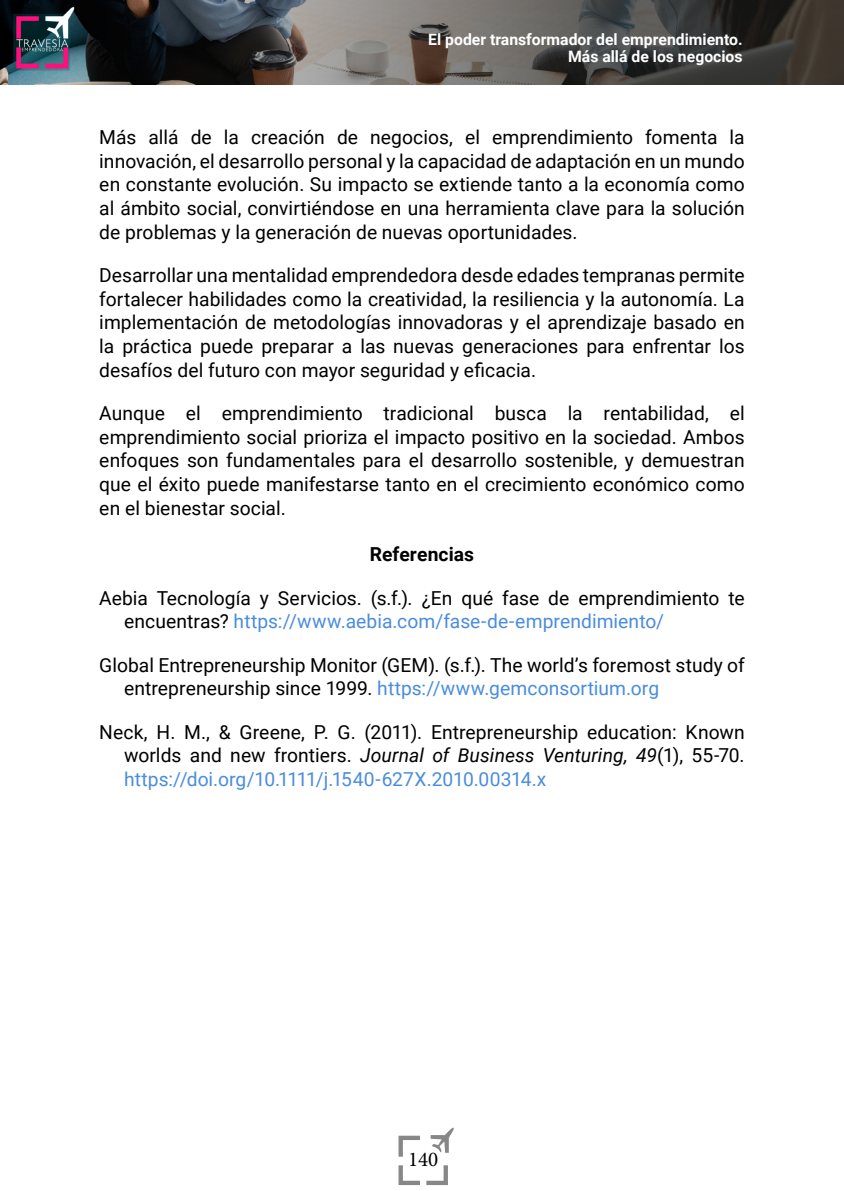
<style>
.page{position:relative;width:844px;height:1191px;background:#fff}
.page>*{position:absolute;margin:0;border:0;box-sizing:border-box;transform-origin:0 0}
.t1{font:21px "Minion Pro";color:#000}
.t2{font:19.25px/23.6px "Roboto";letter-spacing:.005em;color:#000;text-align:justify}
.t3{font:700 19.25px "Roboto";letter-spacing:.005em;color:#000}
.t4{font:700 15.75px/17px "Roboto";color:#fff;text-align:right}
.s1{color:#4a8cde}
.s2{font-style:italic}
</style>
<div class="page">
<svg style="left:398px;top:1135px;width:22px;height:21px"></svg>
<svg style="left:398px;top:1165px;width:22px;height:20px"></svg>
<svg style="left:426px;top:1165px;width:22px;height:20px"></svg>
<svg style="left:430px;top:1127px;width:24px;height:25px"></svg>
<img style="left:0;top:0;width:843px;height:84px">
<p class="t4" style="left:428px;top:30px;width:316px">El poder transformador del emprendimiento.<br>Más allá de los negocios</p>
<p class="t2" style="left:99px;top:125px;width:646px">Más allá de la creación de negocios, el emprendimiento fomenta la innovación, el desarrollo personal y la capacidad de adaptación en un mundo en constante evolución. Su impacto se extiende tanto a la economía como al ámbito social, convirtiéndose en una herramienta clave para la solución de problemas y la generación de nuevas oportunidades.</p>
<p class="t2" style="left:99px;top:263px;width:646px">Desarrollar una mentalidad emprendedora desde edades tempranas permite fortalecer habilidades como la creatividad, la resiliencia y la autonomía. La implementación de metodologías innovadoras y el aprendizaje basado en la práctica puede preparar a las nuevas generaciones para enfrentar los desafíos del futuro con mayor seguridad y eficacia.</p>
<p class="t2" style="left:99px;top:401px;width:646px">Aunque el emprendimiento tradicional busca la rentabilidad, el emprendimiento social prioriza el impacto positivo en la sociedad. Ambos enfoques son fundamentales para el desarrollo sostenible, y demuestran que el éxito puede manifestarse tanto en el crecimiento económico como en el bienestar social.</p>
<p class="t3" style="left:370px;top:541px;width:106px">Referencias</p>
<p class="t2" style="left:124px;top:585px;width:622px;text-indent:-25px">Aebia Tecnología y Servicios. (s.f.). ¿En qué fase de emprendimiento te encuentras? <span class="s1">https://www.aebia.com/fase-de-emprendimiento/</span></p>
<p class="t2" style="left:124px;top:652px;width:622px;text-indent:-25px">Global Entrepreneurship Monitor (GEM). (s.f.). The world’s foremost study of entrepreneurship since 1999. <span class="s1">https://www.gemconsortium.org</span></p>
<p class="t2" style="left:124px;top:719px;width:622px;text-indent:-25px">Neck, H. M., &amp; Greene, P. G. (2011). Entrepreneurship education: Known worlds and new frontiers. <span class="s2">Journal of Business Venturing, 49</span>(1), 55-70. <span class="s1">https://doi.org/10.1111/j.1540-627X.2010.00314.x</span></p>
<p class="t1" style="left:408px;top:1144px;width:32px">140</p>
</div>
